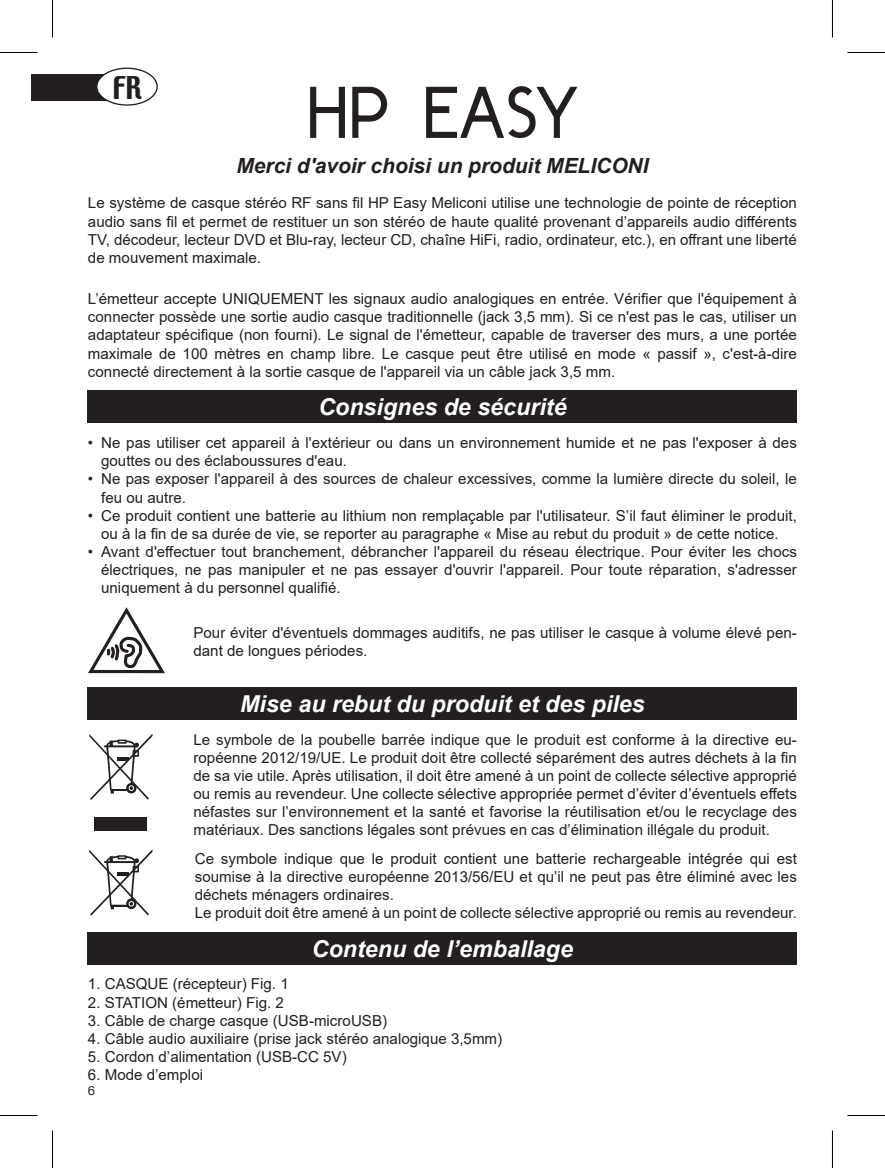
<style>
.page{position:relative;width:885px;height:1168px;background:#fff}
.page>*{position:absolute;margin:0;border:0;box-sizing:border-box;transform-origin:0 0}
.Testo_11pt{font:58px "Y2 K Neophyte";letter-spacing:.08em;color:#231f20}
.t1{font:28px "Techno";color:#231f20}
.Testo_bold-italic_10{font:italic 700 23.25px "Arial";color:#fff}
.Testo_7pt_centrato{font:italic 700 21px "Arial";color:#231f20}
.Plain_Text{font:15px/18.2px "Arial";color:#231f20;text-align:justify}
.Testo_6_5pt{font:15px/17.5px "Arial";color:#231f20}
.t2{font:12.5px "Pragmatica TT";color:#231f20}
</style>
<div class="page">
<svg style="left:310px;top:86px;width:78px;height:52px"></svg>
<svg style="left:426px;top:86px;width:152px;height:53px"></svg>
<div style="left:31px;top:75px;width:80px;height:26px;background:#231f20"></div>
<div style="left:97px;top:68px;width:60px;height:37px;background:#fff;border-radius:50%"></div>
<div style="left:96px;top:68px;width:62px;height:38px;border:1px solid #231f20;border-radius:50%"></div>
<div style="left:88px;top:687px;width:709px;height:33px;background:#231f20"></div>
<div style="left:94px;top:818px;width:53px;height:13px;background:#231f20"></div>
<svg style="left:89px;top:734px;width:63px;height:66px"></svg>
<svg style="left:89px;top:850px;width:63px;height:66px"></svg>
<div style="left:88px;top:391px;width:709px;height:32px;background:#231f20"></div>
<svg style="left:88px;top:607px;width:77px;height:67px"></svg>
<div style="left:88px;top:932px;width:709px;height:32px;background:#231f20"></div>
<hr style="left:0;top:52px;width:38px;height:1px;background:#000">
<hr style="left:847px;top:52px;width:38px;height:1px;background:#000">
<hr style="left:0;top:1115px;width:38px;height:1px;background:#000">
<hr style="left:847px;top:1115px;width:38px;height:1px;background:#000">
<hr style="left:52px;top:0;width:1px;height:38px;background:#000">
<hr style="left:52px;top:1130px;width:1px;height:38px;background:#000">
<hr style="left:832px;top:0;width:1px;height:38px;background:#000">
<hr style="left:832px;top:1130px;width:1px;height:38px;background:#000">
<p class="t1" style="left:112px;top:68px;width:31px">FR</p>
<p class="Testo_11pt" style="left:309px;top:73px;width:269px">HP EASY</p>
<p class="Testo_7pt_centrato" style="left:236px;top:151px;width:413px">Merci d'avoir choisi un produit MELICONI</p>
<p class="Plain_Text" style="left:88px;top:194px;width:710px">Le système de casque stéréo RF sans fil HP Easy Meliconi utilise une technologie de pointe de réception audio sans fil et permet de restituer un son stéréo de haute qualité provenant d’appareils audio différents TV, décodeur, lecteur DVD et Blu-ray, lecteur CD, chaîne HiFi, radio, ordinateur, etc.), en offrant une liberté de mouvement maximale.</p>
<p class="Plain_Text" style="left:88px;top:290px;width:710px">L’émetteur accepte UNIQUEMENT les signaux audio analogiques en entrée. Vérifier que l'équipement à connecter possède une sortie audio casque traditionnelle (jack 3,5 mm). Si ce n'est pas le cas, utiliser un adaptateur spécifique (non fourni). Le signal de l'émetteur, capable de traverser des murs, a une portée maximale de 100 mètres en champ libre. Le casque peut être utilisé en mode « passif », c'est-à-dire connecté directement à la sortie casque de l'appareil via un câble jack 3,5 mm.</p>
<p class="Testo_bold-italic_10" style="left:318px;top:392px;width:250px">Consignes de sécurité</p>
<p class="Plain_Text" style="left:101px;top:434px;width:697px;text-indent:-13px">• Ne pas utiliser cet appareil à l'extérieur ou dans un environnement humide et ne pas l'exposer à des gouttes ou des éclaboussures d'eau.</p>
<p class="Plain_Text" style="left:101px;top:470px;width:697px;text-indent:-13px">• Ne pas exposer l'appareil à des sources de chaleur excessives, comme la lumière directe du soleil, le feu ou autre.</p>
<p class="Plain_Text" style="left:88px;top:506px;width:710px;text-align:center">• Ce produit contient une batterie au lithium non remplaçable par l'utilisateur. S’il faut éliminer le produit, ou à la fin de sa durée de vie, se reporter au paragraphe « Mise au rebut du produit » de cette notice.</p>
<p class="Plain_Text" style="left:101px;top:542px;width:697px;text-indent:-13px">• Avant d'effectuer tout branchement, débrancher l'appareil du réseau électrique. Pour éviter les chocs électriques, ne pas manipuler et ne pas essayer d'ouvrir l'appareil. Pour toute réparation, s'adresser uniquement à du personnel qualifié.</p>
<p class="Testo_6_5pt" style="left:193px;top:624px;width:605px">Pour éviter d'éventuels dommages auditifs, ne pas utiliser le casque à volume élevé pen&shy;dant de longues périodes.</p>
<p class="Testo_bold-italic_10" style="left:240px;top:688px;width:406px">Mise au rebut du produit et des piles</p>
<p class="Plain_Text" style="left:193px;top:730px;width:605px">Le symbole de la poubelle barrée indique que le produit est conforme à la directive eu&shy;ropéenne 2012/19/UE. Le produit doit être collecté séparément des autres déchets à la fin de sa vie utile. Après utilisation, il doit être amené à un point de collecte sélective approprié ou remis au revendeur. Une collecte sélective appropriée permet d’éviter d’éventuels effets néfastes sur l’environnement et la santé et favorise la réutilisation et/ou le recyclage des matériaux. Des sanctions légales sont prévues en cas d’élimination illégale du produit.</p>
<p class="Plain_Text" style="left:195px;top:849px;width:603px">Ce symbole indique que le produit contient une batterie rechargeable intégrée qui est soumise à la directive européenne 2013/56/EU et qu’il ne peut pas être éliminé avec les déchets ménagers ordinaires.</p>
<p class="Plain_Text" style="left:195px;top:903px;width:603px">Le produit doit être amené à un point de collecte sélective approprié ou remis au revendeur.</p>
<p class="Testo_bold-italic_10" style="left:312px;top:933px;width:262px">Contenu de l’emballage</p>
<p class="Plain_Text" style="left:88px;top:975px;width:202px">1. CASQUE (récepteur) Fig. 1</p>
<p class="Plain_Text" style="left:88px;top:993px;width:197px">2. STATION (émetteur) Fig. 2</p>
<p class="Plain_Text" style="left:88px;top:1011px;width:300px">3. Câble de charge casque (USB-microUSB)</p>
<p class="Plain_Text" style="left:88px;top:1029px;width:416px">4. Câble audio auxiliaire (prise jack stéréo analogique 3,5mm)</p>
<p class="Plain_Text" style="left:88px;top:1047px;width:260px">5. Cordon d’alimentation (USB-CC 5V)</p>
<p class="Plain_Text" style="left:88px;top:1066px;width:117px">6. Mode d’emploi</p>
<p class="t2" style="left:88px;top:1083px;width:9px">6</p>
</div>
